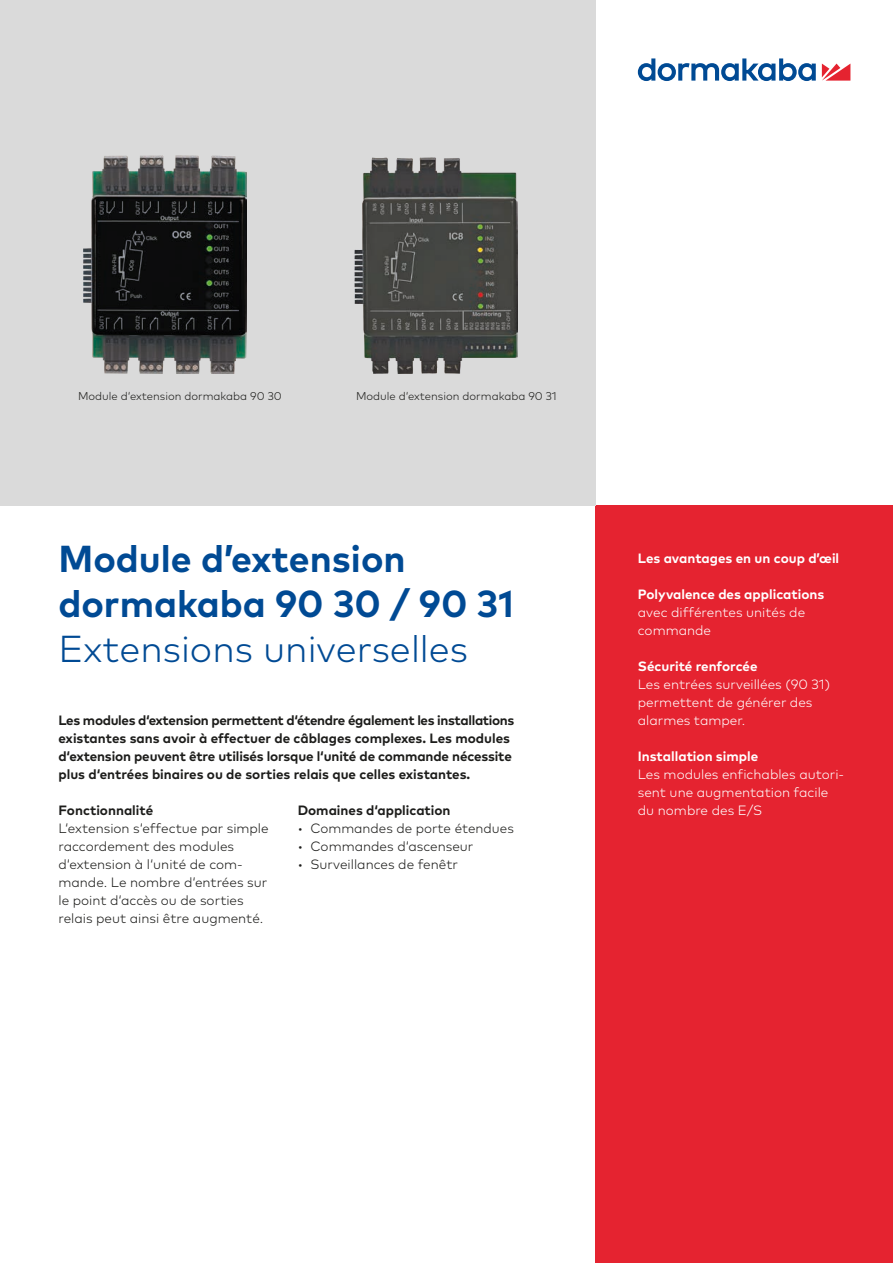
<style>
.page{position:relative;width:893px;height:1263px;background:#fff}
.page>*{position:absolute;margin:0;border:0;box-sizing:border-box;transform-origin:0 0}
.t1{font:700 37.5px/45px "Mark Pro";color:#004a94}
.t2{font:300 37.5px "Mark Pro";color:#004a94}
.t3{font:700 13.5px/18px "Mark Pro";letter-spacing:-.01em;color:#1d1d1b}
.t4{font:300 13.5px/18px "Mark Pro";color:#1d1d1b}
.t5{font:300 13.5px/18px "Mark Pro";color:#fff}
.t6{font:700 13.5px "Mark Pro";color:#fff}
.t7{font:300 11.25px "Mark Pro";color:#1d1d1b}
</style>
<div class="page">
<svg style="left:822px;top:64px;width:28px;height:17px"></svg>
<svg style="left:638px;top:58px;width:178px;height:23px"></svg>
<div style="left:595px;top:505px;width:298px;height:758px;background:#e52330"></div>
<div style="left:0;top:0;width:595px;height:505px;background:#dadada"></div>
<img style="left:84px;top:156px;width:163px;height:217px">
<img style="left:354px;top:157px;width:163px;height:216px">
<p class="t7" style="left:78px;top:388px;width:205px">Module d‘extension dormakaba 90 30</p>
<p class="t7" style="left:356px;top:388px;width:202px">Module d‘extension dormakaba 90 31</p>
<h1 class="t1" style="left:58px;top:533px;width:457px">Module d’extension dormakaba 90 30 / 90 31</h1>
<h1 class="t2" style="left:58px;top:620px;width:411px">Extensions universelles</h1>
<p class="t3" style="left:58px;top:710px;width:457px">Les modules d‘extension permettent d‘étendre également les installations existantes sans avoir à effectuer de câblages complexes. Les modules d‘extension peuvent être utilisés lorsque l‘unité de commande nécessite plus d‘entrées binaires ou de sorties relais que celles existantes.</p>
<p class="t3" style="left:58px;top:800px;width:96px">Fonctionnalité</p>
<p class="t4" style="left:58px;top:818px;width:212px">L‘extension s‘effectue par simple raccordement des modules d‘extension à l‘unité de com&shy;mande. Le nombre d‘entrées sur le point d‘accès ou de sorties relais peut ainsi être augmenté.</p>
<p class="t3" style="left:298px;top:800px;width:154px">Domaines d‘application</p>
<p class="t4" style="left:298px;top:818px;width:218px">• Commandes de porte étendues</p>
<p class="t4" style="left:298px;top:836px;width:177px">• Commandes d‘ascenseur</p>
<p class="t4" style="left:298px;top:854px;width:162px">• Surveillances de fenêtr</p>
<p class="t6" style="left:638px;top:547px;width:203px">Les avantages en un coup d’œil</p>
<p class="t6" style="left:638px;top:583px;width:188px">Polyvalence des applications</p>
<p class="t5" style="left:638px;top:602px;width:169px">avec différentes unités de commande</p>
<p class="t6" style="left:638px;top:655px;width:121px">Sécurité renforcée</p>
<p class="t5" style="left:638px;top:674px;width:194px">Les entrées surveillées (90 31) permettent de générer des alarmes tamper.</p>
<p class="t6" style="left:638px;top:745px;width:122px">Installation simple</p>
<p class="t5" style="left:638px;top:764px;width:208px">Les modules enfichables autori&shy;sent une augmentation facile du nombre des E/S</p>
</div>
